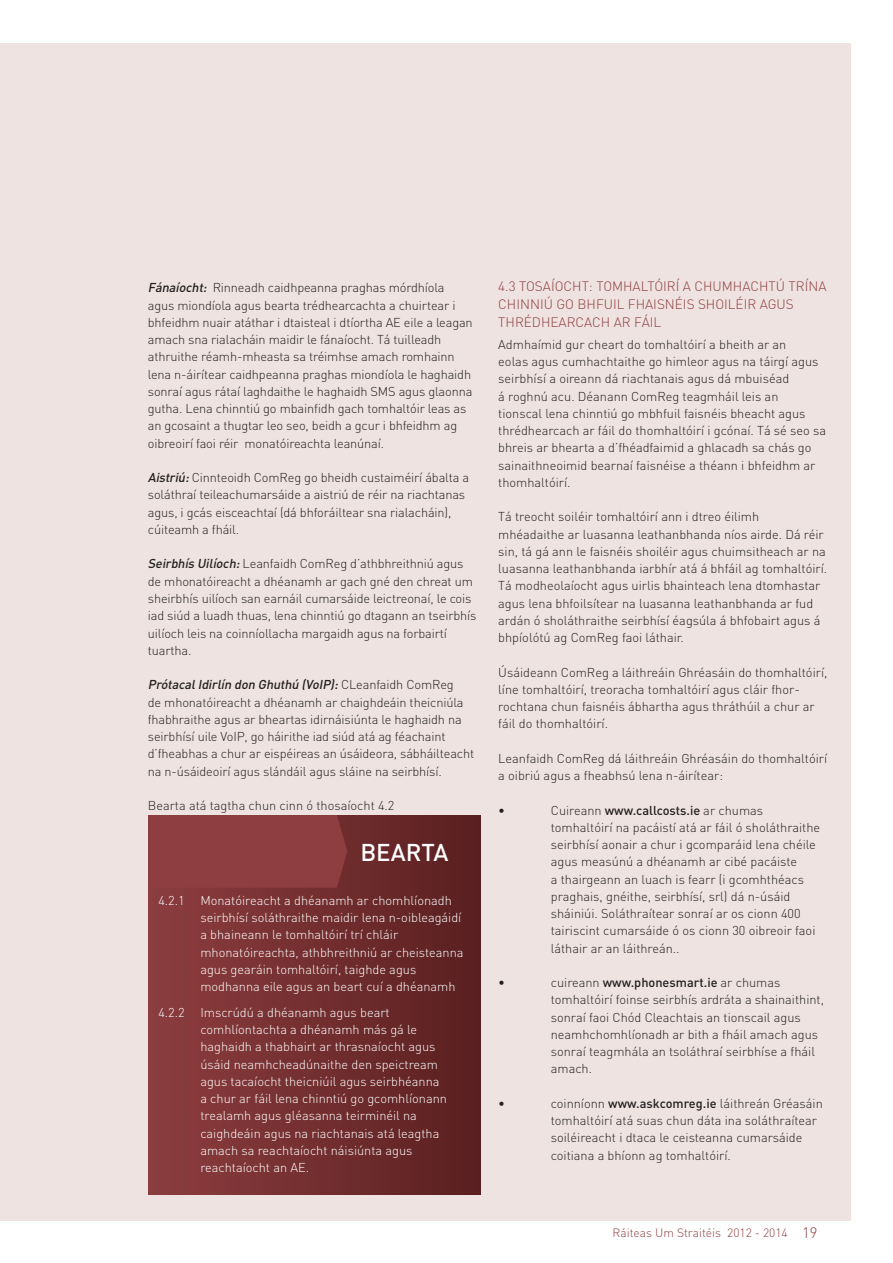
<style>
.page{position:relative;width:893px;height:1263px;background:#fff}
.page>*{position:absolute;margin:0;border:0;box-sizing:border-box;transform-origin:0 0}
.t1{font:500 24px "DIN";color:#fff}
.t2{font:300 13.5px/18px "DIN";color:#8e3e40}
.t3{font:300 12.75px/17.2px "DIN";color:#231f20}
.t4{font:300 12.75px/17.2px "DIN";color:#fff}
.t5{font:300 12px "DIN";color:#8e3e40}
.s1{font-weight:500;font-style:italic}
.s2{font-weight:500}
.s3{font-size:15px}
</style>
<div class="page">
<div style="left:0;top:43px;width:850px;height:1177px;background:#eee3e0"></div>
<div style="left:149px;top:816px;width:331px;height:379px;background:linear-gradient(to right,#8c3e3f,#5a1f20)"></div>
<div style="left:150px;top:815px;width:197px;height:73px;background:#8e3e40"></div>
<p class="t3" style="left:148px;top:279px;width:326px"><span class="s1">Fánaíocht:</span> Rinneadh caidhpeanna praghas mórdhíola agus miondíola agus bearta trédhearcachta a chuirtear i bhfeidhm nuair atáthar i dtaisteal i dtíortha AE eile a leagan amach sna rialacháin maidir le fánaíocht. Tá tuilleadh athruithe réamh-mheasta sa tréimhse amach romhainn lena n-áirítear caidhpeanna praghas miondíola le haghaidh sonraí agus rátaí laghdaithe le haghaidh SMS agus glaonna gutha. Lena chinntiú go mbainfidh gach tomhaltóir leas as an gcosaint a thugtar leo seo, beidh a gcur i bhfeidhm ag oibreoirí faoi réir monatóireachta leanúnaí.</p>
<p class="t3" style="left:148px;top:469px;width:323px"><span class="s1">Aistriú:</span>Cinnteoidh ComReg go bheidh custaiméirí ábalta a soláthraí teileachumarsáide a aistriú de réir na riachtanas agus, i gcás eisceachtaí (dá bhforáiltear sna rialacháin), cúiteamh a fháil.</p>
<p class="t3" style="left:148px;top:555px;width:330px"><span class="s1">Seirbhís Uilíoch:</span>Leanfaidh ComReg d’athbhreithniú agus de mhonatóireacht a dhéanamh ar gach gné den chreat um sheirbhís uilíoch san earnáil cumarsáide leictreonaí, le cois iad siúd a luadh thuas, lena chinntiú go dtagann an tseirbhís uilíoch leis na coinníollacha margaidh agus na forbairtí tuartha.</p>
<p class="t3" style="left:148px;top:676px;width:328px"><span class="s1">PrótacalIdirlín don Ghuthú (VoIP):</span>C L e a n f a i d h C o m R e g<br>de mhonatóireacht a dhéanamh ar chaighdeáin theicniúla fhabhraithe agus ar bheartas idirnáisiúnta le haghaidh na seirbhísí uile VoIP, go háirithe iad siúd atá ag féachaint d’fheabhas a chur ar eispéireas an úsáideora, sábháilteacht na n-úsáideoirí agus slándáil agus sláine na seirbhísí.</p>
<p class="t3" style="left:148px;top:797px;width:248px">Bearta atá tagtha chun cinn ó thosaíocht 4.2</p>
<h1 class="t1" style="left:360px;top:837px;width:31px">Bearta</h1>
<p class="t4" style="left:200px;top:891px;width:265px;text-indent:-42px">4.2.1 Monatóireacht a dhéanamh ar chomhlíonadh seirbhísí soláthraithe maidir lena n-oibleagáidí a bhaineann le tomhaltóirí trí chláir mhonatóireachta, athbhreithniú ar cheisteanna agus gearáin tomhaltóirí, taighde agus modhanna eile agus an beart cuí a dhéanamh</p>
<p class="t4" style="left:200px;top:1003px;width:248px;text-indent:-42px">4.2.2 Imscrúdú a dhéanamh agus beart comhlíontachta a dhéanamh más gá le haghaidh a thabhairt ar thrasnaíocht agus úsáid neamhcheadúnaithe den speictream agus tacaíocht theicniúil agus seirbhéanna a chur ar fáil lena chinntiú go gcomhlíonann trealamh agus gléasanna teirminéil na caighdeáin agus na riachtanais atá leagtha amach sa reachtaíocht náisiúnta agus reachtaíocht an AE.</p>
<p class="t2" style="left:498px;top:277px;width:330px">4.3 TOSAÍOCHT: TOMHALTÓ IRÍ A CH UMHACHTÚ TRÍNA<br>CH INNIÚ GO BH FUIL FHAISNÉIS SHOILÉIR AGUS<br>TH RÉDH EARCACH AR FÁIL</p>
<p class="t3" style="left:498px;top:335px;width:329px">Admhaímid gur cheart do tomhaltóirí a bheith ar an<br>eolas agus cumhachtaithe go himleor agus na táirgí agus seirbhísí a oireann dá riachtanais agus dá mbuiséad<br>á roghnú acu. Déanann ComReg teagmháil leis an<br>tionscal lena chinntiú go mbhfuil faisnéis bheacht agus thrédhearcach ar fáil do thomhaltóirí i gcónaí. Tá sé seo sa bhreis ar bhearta a d’fhéadfaimid a ghlacadh sa chás go sainaithneoimid bearnaí faisnéise a théann i bhfeidhm ar thomhaltóirí.</p>
<p class="t3" style="left:498px;top:508px;width:330px">Tá treocht soiléir tomhaltóirí ann i dtreo éilimh mhéadaithe ar luasanna leathanbhanda níos airde. Dá réir sin, tá gá ann le faisnéis shoiléir agus chuimsitheach ar na luasanna leathanbhanda iarbhír atá á bhfáil ag tomhaltóirí.<br>Tá modheolaíocht agus uirlis bhainteach lena dtomhastar agus lena bhfoilsítear na luasanna leathanbhanda ar fud ardán ó sholáthraithe seirbhísí éagsúla á bhfobairt agus á bhpíolótú ag ComReg faoi láthair.</p>
<p class="t3" style="left:498px;top:663px;width:331px">Úsáideann ComReg a láithreáin Ghréasáin do thomhaltóirí, líne tomhaltóirí, treoracha tomhaltóirí agus cláir fhor&shy;rochtana chun faisnéis ábhartha agus thráthúil a chur ar fáil do thomhaltóirí.</p>
<p class="t3" style="left:498px;top:749px;width:331px">Leanfaidh ComReg dá láithreáin Ghréasáin do thomhaltóirí a oibriú agus a fheabhsú lena n-áirítear:</p>
<p class="t3" style="left:498px;top:801px;width:8px">•</p>
<p class="t3" style="left:551px;top:801px;width:271px">Cuireann <span class="s2">www.callcosts.ie</span> ar chumas tomhaltóirí na pacáistí atá ar fáil ó sholáthraithe seirbhísí aonair a chur i gcomparáid lena chéile agus measúnú a dhéanamh ar cibé pacáiste<br>a thairgeann an luach is fearr (i gcomhthéacs praghais, gnéithe, seirbhísí, srl) dá n-úsáid sháiniúi. Soláthraítear sonraí ar os cionn 400 tairiscint cumarsáide ó os cionn 30 oibreoir faoi láthair ar an láithreán..</p>
<p class="t3" style="left:498px;top:974px;width:8px">•</p>
<p class="t3" style="left:551px;top:974px;width:275px">cuireann <span class="s2">www.phonesmart.ie</span> ar chumas tomhaltóirí foinse seirbhís ardráta a shainaithint, sonraí faoi Chód Cleachtais an tionscail agus neamhchomhlíonadh ar bith a fháil amach agus sonraí teagmhála an tsoláthraí seirbhíse a fháil amach.</p>
<p class="t3" style="left:498px;top:1094px;width:8px">•</p>
<p class="t3" style="left:551px;top:1094px;width:274px">coinníonn <span class="s2">www.askcomreg.ie</span> láithreán Gréasáin tomhaltóirí atá suas chun dáta ina soláthraítear soiléireacht i dtaca le ceisteanna cumarsáide coitiana a bhíonn ag tomhaltóirí.</p>
<p class="t5" style="left:613px;top:1225px;width:206px">Ráiteas Um Straitéis 2012 - 2014 <span class="s3">19</span></p>
</div>
